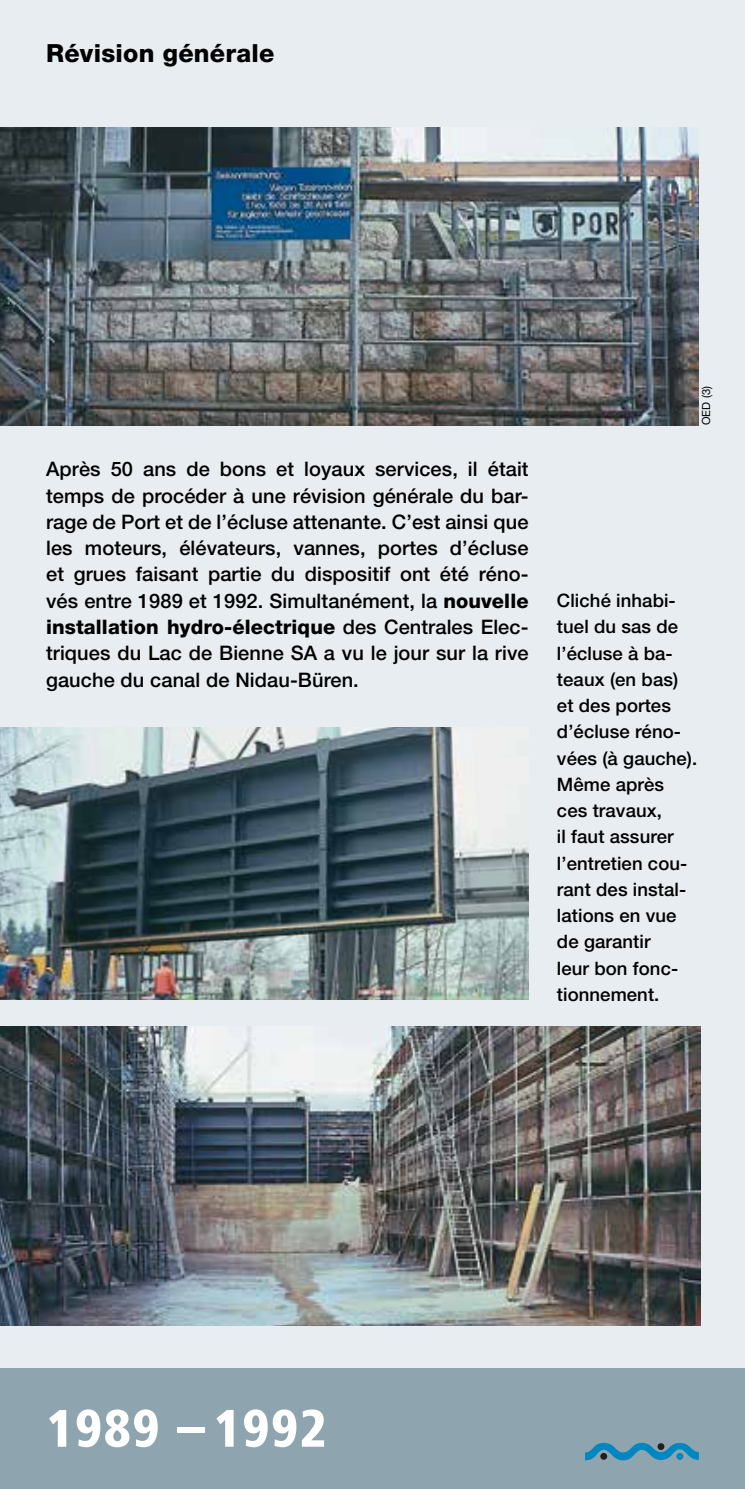
<style>
.page{position:relative;width:745px;height:1489px;background:#fff}
.page>*{position:absolute;margin:0;border:0;box-sizing:border-box;transform-origin:0 0}
.t1{font:800 condensed 55px "Frutiger Next LTCE";letter-spacing:.02em;color:#fff}
.t2{font:800 25px "Helvetica Neue LT";letter-spacing:.01em;color:#000}
.t3{font:500 20px/26.2px "Helvetica Neue LT";letter-spacing:.005em;color:#000;text-align:justify}
.t4{font:500 18.5px/26.2px "Helvetica Neue LT";letter-spacing:.005em;color:#000}
.t5{font:11.25px "Helvetica Neue LT";color:#000}
.s1{font-weight:800}
</style>
<div class="page">
<div style="left:0;top:0;width:744px;height:1488px;background:#e7edf0"></div>
<div style="left:0;top:1368px;width:744px;height:120px;background:#8ea4af"></div>
<svg style="left:585px;top:1442px;width:113px;height:18px"></svg>
<img style="left:0;top:128px;width:698px;height:297px">
<img style="left:0;top:727px;width:528px;height:272px">
<img style="left:0;top:1026px;width:699px;height:299px">
<p class="t2" style="left:46px;top:38px;width:230px">Révision générale</p>
<p class="t3" style="left:46px;top:456px;width:483px">Après 50 ans de bons et loyaux services, il était temps de procéder à une révision générale du bar&shy;rage de Port et de l’écluse attenante. C’est ainsi que les moteurs, élévateurs, vannes, portes d’écluse et grues faisant partie du dispositif ont été réno&shy;vés entre 1989 et 1992. Simultanément, la <span class="s1">nouvelle installation hydro-électrique</span> des Centrales Elec&shy;triques du Lac de Bienne SA a vu le jour sur la rive gauche du canal de Nidau-Büren.</p>
<p class="t5" style="left:698px;top:425px;width:41px;rotate:-90deg">OED (3)</p>
<p class="t4" style="left:556px;top:587px;width:142px">Cliché inhabi&shy;tuel du sas de l’écluse à ba&shy;teaux (en bas) et des portes d’écluse réno&shy;vées (à gauche).<br>Même après ces travaux,<br>il faut assurer l’entretien cou&shy;rant des instal&shy;lations en vue de garantir<br>leur bon fonc&shy;tionnement.</p>
<h1 class="t1" style="left:46px;top:1397px;width:282px">1989 – 1992</h1>
</div>
